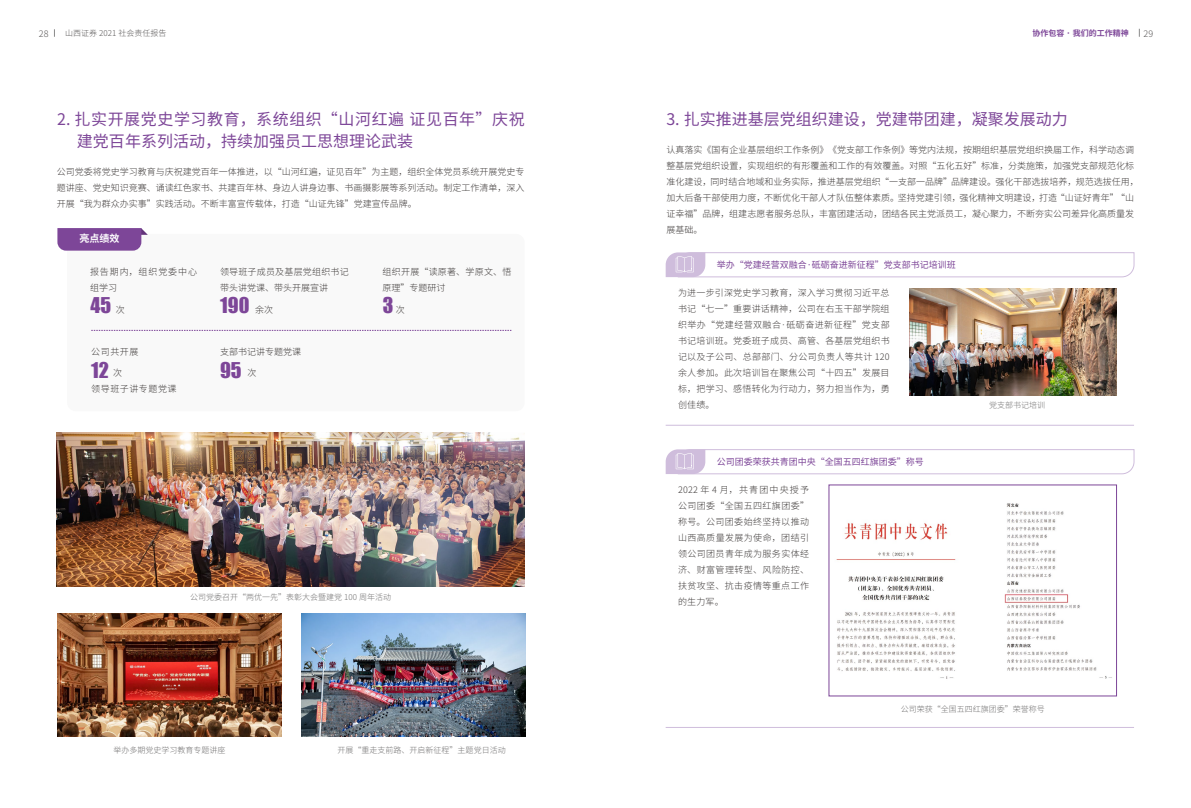
<style>
.page{position:relative;width:1191px;height:808px;background:#fff}
.page>*{position:absolute;margin:0;border:0;box-sizing:border-box;transform-origin:0 0}
.t1{font:20px "Impact";color:#7d4698}
.t2{font:16px/22px "Source Han Sans CN";letter-spacing:.035em;color:#7d4698}
.t3{font:16px "Source Han Sans CN";color:#7d4698}
.t4{font:700 10px "Source Han Sans CN";color:#fff}
.t5{font:300 9px/16px "Source Han Sans CN";color:#3e3a39;text-align:justify}
.t6{font:9px "Source Han Sans CN";color:#7d4698}
.t7{font:300 9px/16px "Source Han Sans CN";letter-spacing:.025em;color:#3e3a39}
.t8{font:300 9px/16px "Source Han Sans CN";letter-spacing:.03em;color:#3e3a39}
.t9{font:300 9px/16px "Source Han Sans CN";letter-spacing:.1em;color:#3e3a39}
.t10{font:300 9px "Source Han Sans CN";letter-spacing:.06em;color:#3e3a39}
.t11{font:300 9px "Source Han Sans CN";color:#595757}
.t12{font:300 8px "Source Han Sans CN";color:#727171}
.t13{font:300 8px "Source Han Sans CN";color:#595757}
.t14{font:700 8px "Source Han Sans CN";color:#7d4698}
</style>
<div class="page">
<hr style="left:665px;top:425px;width:469px;height:1px;background:#cfbddc">
<svg style="left:665px;top:252px;width:469px;height:25px"></svg>
<hr style="left:665px;top:727px;width:469px;height:1px;background:#cfbddc">
<svg style="left:665px;top:449px;width:469px;height:25px"></svg>
<img style="left:909px;top:288px;width:207px;height:107px">
<div style="left:67px;top:234px;width:457px;height:177px;background:#f9f9f9;border-radius:9px"></div>
<svg style="left:57px;top:228px;width:91px;height:23px;background:#8957a1"></svg>
<svg style="left:91px;top:330px;width:420px;height:1px"></svg>
<img style="left:301px;top:613px;width:224px;height:123px">
<img style="left:57px;top:613px;width:224px;height:123px">
<img style="left:57px;top:432px;width:467px;height:154px">
<img style="left:836px;top:503px;width:276px;height:176px">
<p class="t11" style="left:39px;top:28px;width:11px">28</p>
<p class="t13" style="left:65px;top:29px;width:103px">山西证券 2021 社会责任报告</p>
<p class="t14" style="left:1032px;top:28px;width:98px">协作包容 · 我们的工作精神</p>
<p class="t11" style="left:1143px;top:28px;width:11px">29</p>
<h2 class="t2" style="left:77px;top:108px;width:449px;text-indent:-20px">2. 扎实开展党史学习教育，系统组织“山河红遍 证见百年”庆祝建党百年系列活动，持续加强员工思想理论武装</h2>
<h2 class="t3" style="left:666px;top:110px;width:403px">3. 扎实推进基层党组织建设，党建带团建，凝聚发展动力</h2>
<p class="t5" style="left:666px;top:142px;width:474px;text-align:left">认真落实《国有企业基层组织工作条例》《党支部工作条例》等党内法规，按期组织基层党组织换届工作，科学动态调整基层党组织设置，实现组织的有形覆盖和工作的有效覆盖。对照“五化五好”标准，分类施策，加强党支部规范化标准化建设，同时结合地域和业务实际，推进基层党组织“一支部一品牌”品牌建设。强化干部选拔培养，规范选拔任用，加大后备干部使用力度，不断优化干部人才队伍整体素质。坚持党建引领，强化精神文明建设，打造“山证好青年”“山证幸福”品牌，组建志愿者服务总队，丰富团建活动，团结各民主党派员工，凝心聚力，不断夯实公司差异化高质量发展基础。</p>
<p class="t5" style="left:57px;top:164px;width:469px">公司党委将党史学习教育与庆祝建党百年一体推进，以“山河红遍，证见百年”为主题，组织全体党员系统开展党史专题讲座、党史知识竞赛、诵读红色家书、共建百年林、身边人讲身边事、书画摄影展等系列活动。制定工作清单，深入开展“我为群众办实事”实践活动。不断丰富宣传载体，打造“山证先锋”党建宣传品牌。</p>
<p class="t4" style="left:79px;top:233px;width:41px">亮点绩效</p>
<p class="t9" style="left:90px;top:264px;width:109px">报告期内，组织党委中心组学习</p>
<p class="t7" style="left:220px;top:264px;width:130px">领导班子成员及基层党组织书记带头讲党课、带头开展宣讲</p>
<p class="t8" style="left:382px;top:264px;width:130px">组织开展“读原著、学原文、悟原理”专题研讨</p>
<p class="t6" style="left:717px;top:260px;width:241px">举办“党建经营双融合·砥砺奋进新征程”党支部书记培训班</p>
<p class="t5" style="left:678px;top:285px;width:213px">为进一步引深党史学习教育，深入学习贯彻习近平总书记“七一”重要讲话精神，公司在右玉干部学院组织举办“党建经营双融合·砥砺奋进新征程”党支部书记培训班。党委班子成员、高管、各基层党组织书记以及子公司、总部部门、分公司负责人等共计 120余人参加。此次培训旨在聚焦公司“十四五”发展目标，把学习、感悟转化为行动力，努力担当作为，勇创佳绩。</p>
<h1 class="t1" style="left:90px;top:290px;width:22px">45</h1>
<h1 class="t1" style="left:220px;top:290px;width:31px">190</h1>
<h1 class="t1" style="left:383px;top:290px;width:12px">3</h1>
<p class="t5" style="left:116px;top:302px;width:10px">次</p>
<p class="t5" style="left:255px;top:302px;width:19px">余次</p>
<p class="t5" style="left:396px;top:302px;width:10px">次</p>
<p class="t5" style="left:220px;top:343px;width:82px">支部书记讲专题党课</p>
<p class="t5" style="left:91px;top:343px;width:49px">公司共开展</p>
<p class="t10" style="left:91px;top:384px;width:87px">领导班子讲专题党课</p>
<h1 class="t1" style="left:91px;top:354px;width:19px">12</h1>
<h1 class="t1" style="left:220px;top:354px;width:23px">95</h1>
<p class="t5" style="left:113px;top:365px;width:10px">次</p>
<p class="t5" style="left:247px;top:365px;width:11px">次</p>
<p class="t12" style="left:989px;top:400px;width:58px">党支部书记培训</p>
<p class="t12" style="left:190px;top:593px;width:202px">公司党委召开“两优一先”表彰大会暨建党 100 周年活动</p>
<p class="t12" style="left:114px;top:746px;width:114px">举办多期党史学习教育专题讲座</p>
<p class="t12" style="left:337px;top:746px;width:169px">开展“重走支前路、开启新征程”主题党日活动</p>
<p class="t6" style="left:717px;top:456px;width:208px">公司团委荣获共青团中央“全国五四红旗团委”称号</p>
<p class="t5" style="left:678px;top:482px;width:133px">2022 年 4 月，共青团中央授予公司团委“全国五四红旗团委”称号。公司团委始终坚持以推动山西高质量发展为使命，团结引领公司团员青年成为服务实体经济、财富管理转型、风险防控、扶贫攻坚、抗击疫情等重点工作的生力军。</p>
<p class="t12" style="left:900px;top:704px;width:145px">公司荣获“全国五四红旗团委”荣誉称号</p>
</div>
